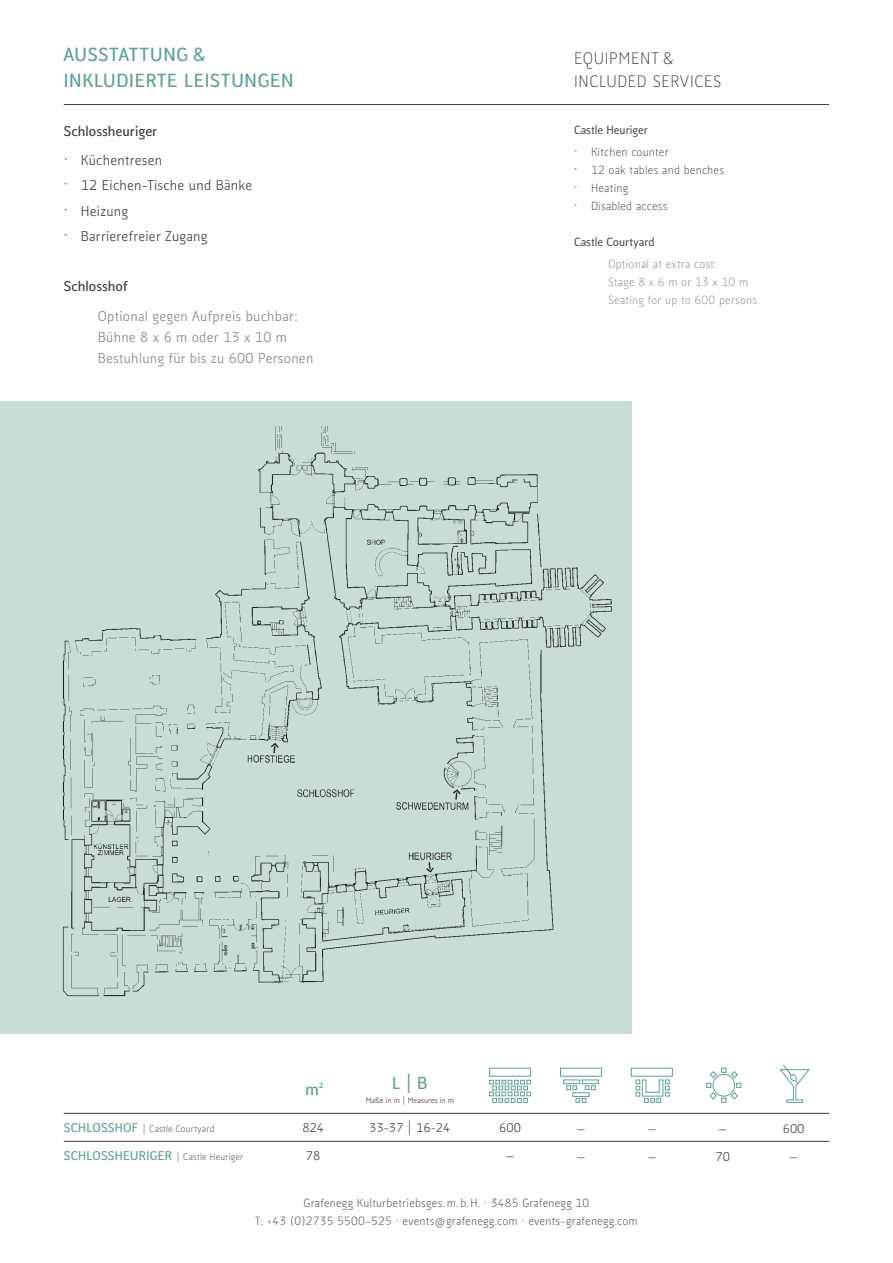
<style>
.page{position:relative;width:893px;height:1263px;background:#fff}
.page>*{position:absolute;margin:0;border:0;box-sizing:border-box;transform-origin:0 0}
.t1{font:700 18px/25.5px "Grafenegg K Psans";letter-spacing:.04em;color:#5aa297}
.t2{font:700 16.5px "Grafenegg K Psans";color:#5aa297}
.t3{font:300 15.75px/23.2px "Grafenegg K Psans";letter-spacing:.04em;color:#3e3e3f}
.Aufzählung_deutsch{font:13.5px/21px "Grafenegg K Psans";letter-spacing:.02em;color:#838588}
.t4{font:13.5px "Grafenegg K Psans";letter-spacing:.02em;color:#3e3e3f}
.Headline_Aufzählung{font:700 13.5px "Grafenegg K Psans";color:#3e3e3f}
.t5{font:12px "Grafenegg K Psans";color:#3e3e3f}
.t6{font:700 12px "Grafenegg K Psans";letter-spacing:.02em;color:#5aa297}
.Impressum{font:300 11.25px "Grafenegg K Psans";letter-spacing:.02em;color:#3e3e3f}
.Aufzählung_englisch{font:300 11.25px "Grafenegg K Psans";letter-spacing:.02em;color:#838588}
.Headline_Aufzählung-2{font:500 11.25px "Grafenegg K Psans";color:#3e3e3f}
.t7{font:300 9px "Grafenegg K Psans";letter-spacing:.02em;color:#3e3e3f}
.t8{font:7.5px "Grafenegg K Psans";color:#3e3e3f}
.s1{font-weight:400}
.s2{font-weight:700;font-size:12px;color:#5aa297}
.s3{font-weight:300;font-size:9px;color:#3e3e3f}
</style>
<div class="page">
<hr style="left:64px;top:104px;width:765px;height:1px;background:#3e3e3f">
<hr style="left:64px;top:1113px;width:765px;height:1px;background:#3e3e3f">
<hr style="left:64px;top:1141px;width:765px;height:1px;background:#3e3e3f">
<svg style="left:779px;top:1065px;width:31px;height:38px"></svg>
<svg style="left:489px;top:1080px;width:42px;height:23px"></svg>
<div style="left:489px;top:1068px;width:42px;height:8px;border:1px solid #5aa297"></div>
<svg style="left:585px;top:1085px;width:11px;height:5px"></svg>
<svg style="left:566px;top:1085px;width:11px;height:5px"></svg>
<div style="left:563px;top:1079px;width:17px;height:5px;border:1px solid #5aa297"></div>
<div style="left:582px;top:1079px;width:17px;height:5px;border:1px solid #5aa297"></div>
<svg style="left:576px;top:1098px;width:10px;height:5px"></svg>
<div style="left:572px;top:1092px;width:17px;height:5px;border:1px solid #5aa297"></div>
<div style="left:560px;top:1068px;width:42px;height:8px;border:1px solid #5aa297"></div>
<svg style="left:706px;top:1068px;width:35px;height:35px"></svg>
<div style="left:631px;top:1068px;width:42px;height:8px;border:1px solid #5aa297"></div>
<svg style="left:636px;top:1079px;width:34px;height:24px"></svg>
<div style="left:0;top:401px;width:631px;height:632px;background:#cadcd8"></div>
<img style="left:62px;top:426px;width:550px;height:571px">
<p class="t1" style="left:64px;top:42px;width:231px">AUSSTATTUNG &amp;<br>INKLUDIERTE LEISTUNGEN</p>
<p class="Headline_Aufzählung" style="left:64px;top:122px;width:95px">Schlossheuriger</p>
<p class="t4" style="left:64px;top:152px;width:100px">· Küchentresen</p>
<p class="t4" style="left:64px;top:177px;width:190px">· 12 Eichen-Tische und Bänke</p>
<p class="t4" style="left:64px;top:202px;width:66px">· Heizung</p>
<p class="t4" style="left:64px;top:228px;width:145px">· Barrierefreier Zugang</p>
<p class="Headline_Aufzählung" style="left:64px;top:278px;width:65px">Schlosshof</p>
<p class="Aufzählung_deutsch" style="left:98px;top:306px;width:201px">Optional gegen Aufpreis buchbar:<br>Bühne 8 x 6 m oder 13 x 10 m</p>
<p class="Aufzählung_deutsch" style="left:98px;top:348px;width:217px">Bestuhlung für bis zu 600 Personen</p>
<p class="t3" style="left:574px;top:47px;width:149px">EQUIPMENT &amp;<br>INCLUDED SERVICES</p>
<p class="Headline_Aufzählung-2" style="left:574px;top:123px;width:75px">Castle Heuriger</p>
<p class="Impressum" style="left:574px;top:145px;width:96px"><span class="s1">·</span> Kitchen counter</p>
<p class="Impressum" style="left:574px;top:163px;width:152px"><span class="s1">·</span> 12 oak tables and benches</p>
<p class="Impressum" style="left:574px;top:181px;width:56px"><span class="s1">·</span> Heating</p>
<p class="Impressum" style="left:574px;top:199px;width:95px"><span class="s1">·</span> Disabled access</p>
<p class="Headline_Aufzählung-2" style="left:574px;top:235px;width:82px">Castle Courtyard</p>
<p class="Aufzählung_englisch" style="left:608px;top:257px;width:111px">Optional at extra cost:</p>
<p class="Aufzählung_englisch" style="left:608px;top:275px;width:142px">Stage 8 x 6 m or 13 x 10 m</p>
<p class="Aufzählung_englisch" style="left:608px;top:293px;width:151px">Seating for up to 600 persons</p>
<p class="t7" style="left:64px;top:1124px;width:152px"><span class="s2">SCHLOSSHOF</span> | Castle Courtyard</p>
<p class="t6" style="left:64px;top:1148px;width:181px">SCHLOSSHEURIGER <span class="s3">| Castle Heuriger</span></p>
<p class="t2" style="left:305px;top:1078px;width:20px">m²</p>
<p class="t5" style="left:302px;top:1121px;width:23px">824</p>
<p class="t5" style="left:306px;top:1149px;width:16px">78</p>
<p class="t2" style="left:392px;top:1072px;width:37px">L | B</p>
<p class="t8" style="left:366px;top:1095px;width:90px">Maße in m | Measures in m</p>
<p class="t5" style="left:369px;top:1121px;width:83px">33-37 | 16-24</p>
<p class="t5" style="left:783px;top:1121px;width:23px">600</p>
<p class="t5" style="left:789px;top:1149px;width:10px">—</p>
<p class="t5" style="left:499px;top:1121px;width:23px">600</p>
<p class="t5" style="left:506px;top:1149px;width:10px">—</p>
<p class="t5" style="left:577px;top:1121px;width:10px">—</p>
<p class="t5" style="left:577px;top:1149px;width:10px">—</p>
<p class="t5" style="left:648px;top:1121px;width:10px">—</p>
<p class="t5" style="left:648px;top:1149px;width:10px">—</p>
<p class="t5" style="left:718px;top:1121px;width:10px">—</p>
<p class="t5" style="left:715px;top:1149px;width:16px">70</p>
<p class="Impressum" style="left:304px;top:1196px;width:287px">Grafenegg Kulturbetriebsges. m. b. H. · 3485 Grafenegg 10</p>
<p class="Impressum" style="left:255px;top:1214px;width:384px">T: +43 (0)2735 5500–525 · events@grafenegg.com · events-grafenegg.com</p>
</div>
